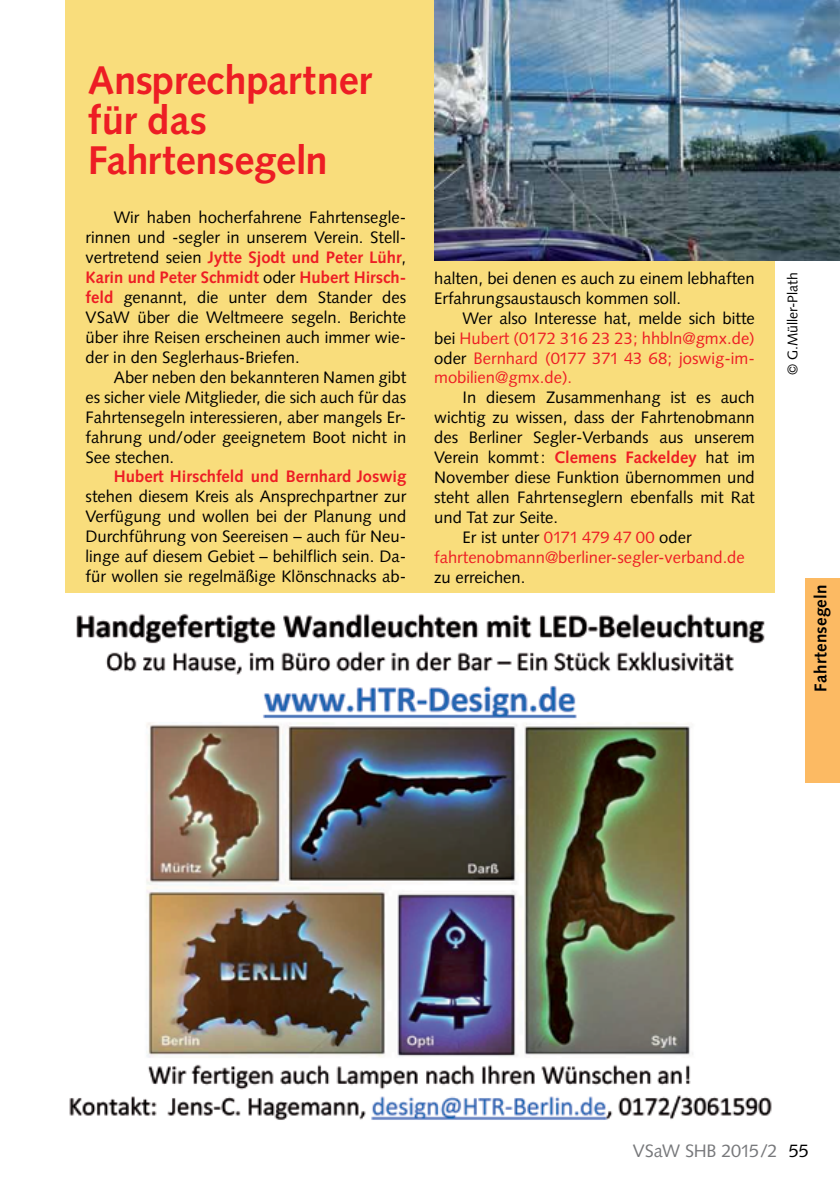
<style>
.page{position:relative;width:840px;height:1191px;background:#fff}
.page>*{position:absolute;margin:0;border:0;box-sizing:border-box;transform-origin:0 0}
.t1{font:700 40px/40px "Syntax";letter-spacing:-.01em;color:#ed1d24}
.t2{font:18px "Syntax";letter-spacing:-.025em;color:#77787b}
.t3{font:700 17px "Syntax";letter-spacing:.01em;color:#000}
.t4{font:16.6px/20px "Syntax";color:#000;text-align:justify}
.t5{font:16.6px/20px "Syntax";color:#ed1d24;text-align:justify}
.t6{font:700 16.6px "Syntax";color:#ed1d24}
.t7{font:14px "Syntax";color:#000}
.s1{font-weight:700;color:#ed1d24}
.s2{color:#000}
.s3{color:#ed1d24}
</style>
<div class="page">
<div style="left:65px;top:0;width:709px;height:592px;background:#f9dd7c"></div>
<img style="left:434px;top:0;width:405px;height:261px">
<img style="left:69px;top:613px;width:703px;height:507px">
<div style="left:805px;top:578px;width:34px;height:204px;background:#fcba63"></div>
<h1 class="t1" style="left:88px;top:61px;width:285px">Ansprechpartner für das<br>Fahrtensegeln</h1>
<p class="t4" style="left:86px;top:208px;width:322px;text-indent:28px">Wir haben hocherfahrene Fahrtensegle&shy;rinnen und -segler in unserem Verein. Stell&shy;vertretend seien <span class="s1">Jytte Sjodt und Peter Lühr</span>, <span class="s1">Karin und Peter Schmidt</span> oder <span class="s1">Hubert Hirsch&shy;feld</span> genannt, die unter dem Stander des VSaW über die Weltmeere segeln. Berichte über ihre Reisen erscheinen auch immer wie&shy;der in den Seglerhaus-Briefen.</p>
<p class="t4" style="left:86px;top:367px;width:322px;text-indent:28px">Aber neben den bekannteren Namen gibt es sicher viele Mitglieder, die sich auch für das Fahrtensegeln interessieren, aber mangels Er&shy;fahrung und/oder geeignetem Boot nicht in See stechen.</p>
<p class="t6" style="left:114px;top:467px;width:293px">Hubert Hirschfeld und Bernhard Joswig</p>
<p class="t4" style="left:86px;top:487px;width:322px">stehen diesem Kreis als Ansprechpartner zur Verfügung und wollen bei der Planung und Durchführung von Seereisen – auch für Neu&shy;linge auf diesem Gebiet – behilflich sein. Da&shy;für wollen sie regelmäßige Klönschnacks ab-</p>
<p class="t4" style="left:434px;top:268px;width:322px">halten, bei denen es auch zu einem lebhaften<br>Erfahrungsaustausch kommen soll.</p>
<p class="t5" style="left:434px;top:308px;width:322px;text-indent:28px"><span class="s2">Wer also Interesse hat, melde sich bitte bei</span> Hubert (0172 316 23 23; hhbln@gmx.de) <span class="s2">oder</span> Bernhard (0177 371 43 68; joswig-im&shy;mobilien@gmx.de).</p>
<p class="t4" style="left:462px;top:388px;width:293px">In diesem Zusammenhang ist es auch</p>
<p class="t4" style="left:434px;top:407px;width:322px">wichtig zu wissen, dass der Fahrtenobmann</p>
<p class="t4" style="left:434px;top:427px;width:322px">des Berliner Segler-Verbands aus unserem</p>
<p class="t4" style="left:434px;top:447px;width:322px">Verein kommt: <span class="s1">Clemens Fackeldey</span> hat im</p>
<p class="t4" style="left:434px;top:467px;width:322px">November diese Funktion übernommen und</p>
<p class="t4" style="left:434px;top:487px;width:322px">steht allen Fahrtenseglern ebenfalls mit Rat</p>
<p class="t4" style="left:434px;top:507px;width:125px">und Tat zur Seite.</p>
<p class="t4" style="left:462px;top:527px;width:230px">Er ist unter <span class="s3">0171 479 47 00</span> oder</p>
<p class="t5" style="left:434px;top:547px;width:312px">fahrtenobmann@berliner-segler-verband.de</p>
<p class="t4" style="left:434px;top:567px;width:93px">zu erreichen.</p>
<p class="t7" style="left:783px;top:375px;width:104px;rotate:-90deg">© G.Müller-Plath</p>
<p class="t3" style="left:810px;top:691px;width:108px;rotate:-90deg">Fahrtensegeln</p>
<p class="t2" style="left:632px;top:1140px;width:177px">VSaW SHB 2015/2 <span class="s2">55</span></p>
</div>
